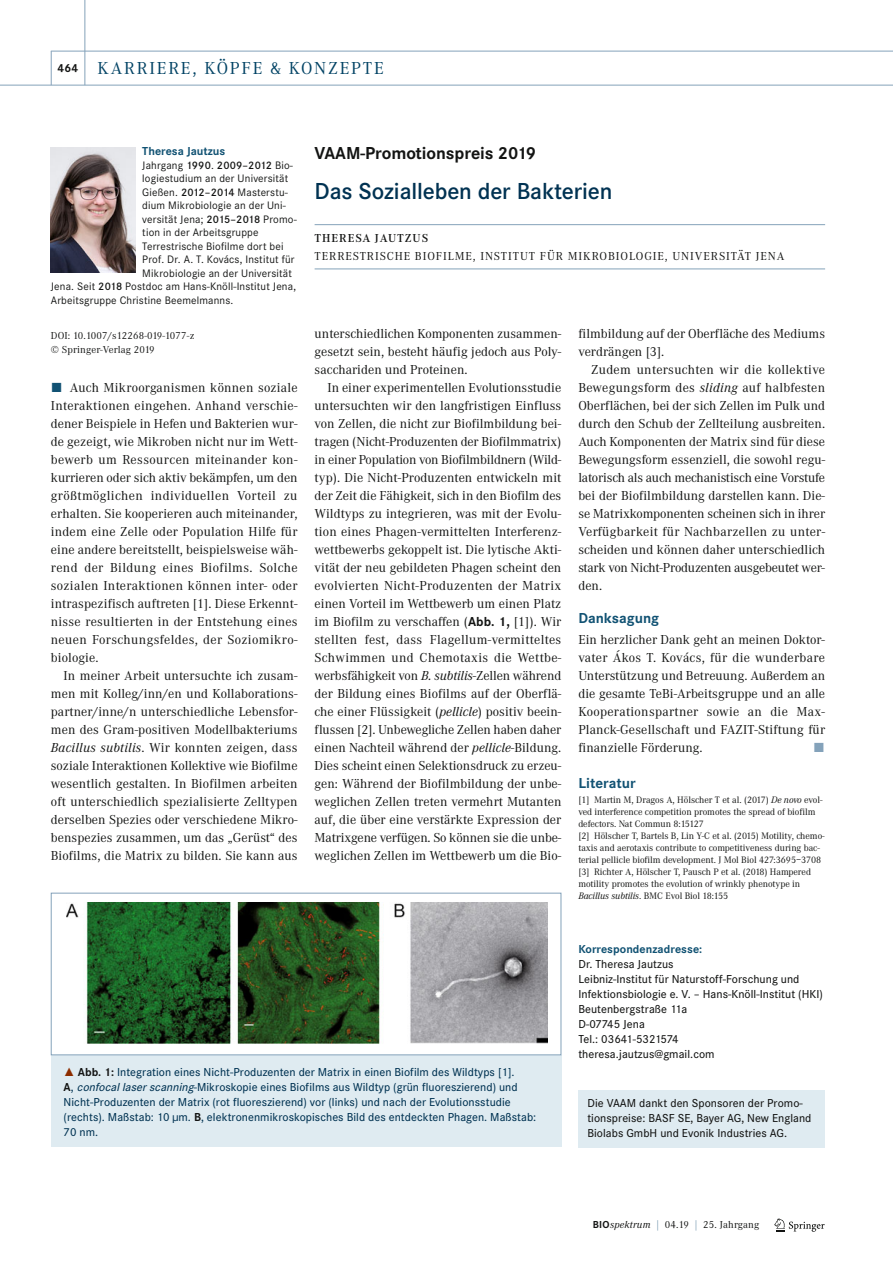
<style>
.page{position:relative;width:893px;height:1263px;background:#fff}
.page>*{position:absolute;margin:0;border:0;box-sizing:border-box;transform-origin:0 0}
.t1{font:600 24px "Corporate S";letter-spacing:-.005em;color:#003252}
.t2{font:18px "Corporate A";letter-spacing:.1em;color:#004264}
.t3{font:700 18px "Corporate S";letter-spacing:-.005em;color:#131413}
.t4{font:700 15px "Corporate S";color:#115273}
.t5{font:13.5px/18px "Corporate A";letter-spacing:.005em;color:#131413;text-align:justify}
.t6{font:13.5px "The Sans Expert";color:#84a2ba}
.t7{font:500 12px/15px "Corporate S";letter-spacing:.005em;color:#003252}
.t8{font:500 12px/15px "Corporate S";letter-spacing:.005em;color:#131413}
.t9{font:12px "Corporate A";letter-spacing:.075em;color:#131413}
.t10{font:700 12px "Corporate S";letter-spacing:.005em;color:#115273}
.t11{font:600 12px "Corporate A";letter-spacing:.075em;color:#131413}
.t12{font:11.25px "Corporate S";letter-spacing:.015em;color:#131413}
.t13{font:10.5px/13.5px "Corporate A";letter-spacing:.015em;color:#131413}
.t14{font:9.75px/12px "Corporate A";letter-spacing:-.005em;color:#131413}
.s1{font-family:"Corporate S";font-weight:700;font-size:12px;color:#131413}
.s2{font-weight:600}
.s3{font-family:"The Sans Expert";color:#115273}
.s4{font-style:italic}
.s5{font-family:"Corporate S";font-weight:700}
.s6{font-weight:700}
.s7{font-family:"The Sans Expert";font-weight:400;color:#8d2d00}
.s8{font-weight:700;color:#131413}
.s9{color:#658ba6}
</style>
<div class="page">
<hr style="left:0;top:85px;width:892px;height:1px;background:#84a2ba">
<hr style="left:51px;top:51px;width:841px;height:1px;background:#84a2ba">
<hr style="left:84px;top:0;width:1px;height:85px;background:#84a2ba">
<hr style="left:51px;top:51px;width:1px;height:34px;background:#84a2ba">
<div style="left:578px;top:1090px;width:246px;height:58px;background:#dfebf1"></div>
<hr style="left:314px;top:224px;width:511px;height:1px;background:#84a2ba">
<hr style="left:314px;top:269px;width:511px;height:1px;background:#84a2ba">
<img style="left:51px;top:147px;width:85px;height:126px">
<svg style="left:774px;top:1218px;width:50px;height:14px"></svg>
<div style="left:51px;top:1055px;width:510px;height:92px;background:#dfebf1"></div>
<img style="left:67px;top:903px;width:480px;height:140px">
<div style="left:51px;top:893px;width:510px;height:162px;border:1px solid #84a2ba"></div>
<h2 class="t2" style="left:57px;top:62px;width:328px"><span class="s1">464</span> KARRIERE, KÖPFE &amp; KONZEPTE</h2>
<p class="t10" style="left:142px;top:147px;width:85px">Theresa Jautzus</p>
<p class="t12" style="left:142px;top:161px;width:152px">Jahrgang <span class="s2">1990</span>. <span class="s2">2009–2012</span> Bio-</p>
<p class="t12" style="left:142px;top:175px;width:147px">logiestudium an der Universität</p>
<p class="t12" style="left:142px;top:188px;width:147px">Gießen. <span class="s2">2012–2014</span> Masterstu-</p>
<p class="t12" style="left:142px;top:202px;width:145px">dium Mikrobiologie an der Uni-</p>
<p class="t12" style="left:142px;top:215px;width:156px">versität Jena; <span class="s2">2015–2018</span> Promo-</p>
<p class="t12" style="left:142px;top:229px;width:118px">tion in der Arbeitsgruppe</p>
<p class="t12" style="left:142px;top:242px;width:143px">Terrestrische Biofilme dort bei</p>
<p class="t12" style="left:142px;top:256px;width:154px">Prof. Dr. A. T. Kovács, Institut für</p>
<p class="t12" style="left:142px;top:269px;width:151px">Mikrobiologie an der Universität</p>
<p class="t12" style="left:51px;top:283px;width:247px">Jena. Seit <span class="s2">2018</span> Postdoc am Hans-Knöll-Institut Jena,</p>
<p class="t12" style="left:51px;top:296px;width:184px">Arbeitsgruppe Christine Beemelmanns.</p>
<p class="t13" style="left:51px;top:330px;width:145px">DOI: 10.1007/s12268-019-1077-z © Springer-Verlag 2019</p>
<p class="t5" style="left:51px;top:380px;width:248px"><span class="s3">ó</span> Auch Mikroorganismen können soziale Interaktionen eingehen. Anhand verschie&shy;dener Beispiele in Hefen und Bakterien wur&shy;de gezeigt, wie Mikroben nicht nur im Wett&shy;bewerb um Ressourcen miteinander kon&shy;kurrieren oder sich aktiv bekämpfen, um den größtmöglichen individuellen Vorteil zu erhalten. Sie kooperieren auch miteinander, indem eine Zelle oder Population Hilfe für eine andere bereitstellt, beispielsweise wäh&shy;rend der Bildung eines Biofilms. Solche sozialen Interaktionen können inter- oder intraspezifisch auftreten [1]. Diese Erkennt&shy;nisse resultierten in der Entstehung eines neuen Forschungsfeldes, der Soziomikro&shy;biologie.</p>
<p class="t5" style="left:51px;top:668px;width:248px;text-indent:13px">In meiner Arbeit untersuchte ich zusam&shy;men mit Kolleg/inn/en und Kollaborations&shy;partner/inne/n unterschiedliche Lebensfor&shy;men des Gram-positiven Modellbakteriums <span class="s4">Bacillus subtilis</span>. Wir konnten zeigen, dass soziale Interaktionen Kollektive wie Biofilme wesentlich gestalten. In Biofilmen arbeiten oft unterschiedlich spezialisierte Zelltypen derselben Spezies oder verschiedene Mikro&shy;benspezies zusammen, um das „Gerüst“ des Biofilms, die Matrix zu bilden. Sie kann aus</p>
<h2 class="t3" style="left:314px;top:147px;width:223px">VAAM-Promotionspreis 2019</h2>
<h1 class="t1" style="left:314px;top:181px;width:299px">Das Sozialleben der Bakterien</h1>
<p class="t11" style="left:314px;top:233px;width:115px">THERESA JAUTZUS</p>
<p class="t9" style="left:314px;top:252px;width:471px">TERRESTRISCHE BIOFILME, INSTITUT FÜR MIKROBIOLOGIE, UNIVERSITÄT JENA</p>
<p class="t5" style="left:314px;top:326px;width:248px">unterschiedlichen Komponenten zusammen&shy;gesetzt sein, besteht häufig jedoch aus Poly&shy;sacchariden und Proteinen.</p>
<p class="t5" style="left:314px;top:380px;width:248px;text-indent:13px">In einer experimentellen Evolutionsstudie untersuchten wir den langfristigen Einfluss von Zellen, die nicht zur Biofilmbildung bei&shy;tragen (Nicht-Produzenten der Biofilmmatrix) in einer Population von Biofilmbildnern (Wild&shy;typ). Die Nicht-Produzenten entwickeln mit der Zeit die Fähigkeit, sich in den Biofilm des Wildtyps zu integrieren, was mit der Evolu&shy;tion eines Phagen-vermittelten Interferenz - wettbewerbs gekoppelt ist. Die lytische Akti&shy;vität der neu gebildeten Phagen scheint den evolvierten Nicht-Produzenten der Matrix einen Vorteil im Wettbewerb um einen Platz im Biofilm zu verschaffen (<span class="s5">Abb. 1</span><span class="s6">,</span> [1]). Wir stellten fest, dass Flagellum-vermitteltes Schwimmen und Chemotaxis die Wettbe&shy;werbsfähigkeit von <span class="s4">B. subtilis</span>-Zellen während der Bildung eines Biofilms auf der Oberflä&shy;che einer Flüssigkeit (<span class="s4">pellicle</span>) positiv beein&shy;flussen [2]. Unbewegliche Zellen haben daher einen Nachteil während der <span class="s4">pellicle</span>-Bildung.<br>Dies scheint einen Selektionsdruck zu erzeu&shy;gen: Während der Biofilmbildung der unbe&shy;weglichen Zellen treten vermehrt Mutanten auf, die über eine verstärkte Expression der Matrixgene verfügen. So können sie die unbe&shy;weglichen Zellen im Wettbewerb um die Bio-</p>
<p class="t5" style="left:578px;top:326px;width:248px">filmbildung auf der Oberfläche des Mediums verdrängen [3].</p>
<p class="t5" style="left:578px;top:362px;width:248px;text-indent:13px">Zudem untersuchten wir die kollektive Bewegungsform des <span class="s4">sliding</span> auf halbfesten Oberflächen, bei der sich Zellen im Pulk und durch den Schub der Zellteilung ausbreiten.<br>Auch Komponenten der Matrix sind für diese Bewegungsform essenziell, die sowohl regu&shy;latorisch als auch mechanistisch eine Vorstufe bei der Biofilmbildung darstellen kann. Die&shy;se Matrixkomponenten scheinen sich in ihrer Verfügbarkeit für Nachbarzellen zu unter&shy;scheiden und können daher unterschiedlich stark von Nicht-Produzenten ausgebeutet wer&shy;den.</p>
<p class="t4" style="left:578px;top:613px;width:82px">Danksagung</p>
<p class="t5" style="left:578px;top:632px;width:248px">Ein herzlicher Dank geht an meinen Doktor&shy;vater Ákos T. Kovács, für die wunderbare Unterstützung und Betreuung. Außerdem an die gesamte TeBi-Arbeitsgruppe und an alle Kooperationspartner sowie an die Max-Planck-Gesellschaft und FAZIT-Stiftung für finanzielle Förderung.</p>
<p class="t6" style="left:813px;top:740px;width:13px">ó</p>
<p class="t4" style="left:578px;top:778px;width:59px">Literatur</p>
<p class="t14" style="left:578px;top:795px;width:248px">[1] Martin M, Dragos A, Hölscher T et al. (2017) <span class="s4">De novo</span> evol&shy;ved interference competition promotes the spread of biofilm defectors. Nat Commun 8:15127<br>[2] Hölscher T, Bartels B, Lin Y-C et al. (2015) Motility, chemo&shy;taxis and aerotaxis contribute to competitiveness during bac&shy;terial pellicle biofilm development. J Mol Biol 427:3695–3708 [3] Richter A, Hölscher T, Pausch P et al. (2018) Hampered motility promotes the evolution of wrinkly phenotype in <span class="s4">Bacillus subtilis</span>. BMC Evol Biol 18:155</p>
<p class="t7" style="left:64px;top:1066px;width:474px"><span class="s7">˚</span> <span class="s8">Abb. 1:</span> Integration eines Nicht-Produzenten der Matrix in einen Biofilm des Wildtyps [1].<br><span class="s8">A</span>, <span class="s4">confocal laser scanning</span>-Mikroskopie eines Biofilms aus Wildtyp (grün fluoreszierend) und Nicht-Produzenten der Matrix (rot fluoreszierend) vor (links) und nach der Evolutionsstudie (rechts). Maßstab: 10 μm. <span class="s8">B</span>, elektronenmikroskopisches Bild des entdeckten Phagen. Maßstab:<br>70 nm.</p>
<p class="t10" style="left:578px;top:945px;width:125px">Korrespondenzadresse:</p>
<p class="t8" style="left:578px;top:957px;width:246px">Dr. Theresa Jautzus<br>Leibniz-Institut für Naturstoff-Forschung und<br>Infektionsbiologie e. V. – Hans-Knöll-Institut (HKI)<br>Beutenbergstraße 11a<br>D-07745 Jena<br>Tel.: 03641-5321574<br>theresa.jautzus@gmail.com</p>
<p class="t8" style="left:587px;top:1097px;width:226px">Die VAAM dankt den Sponsoren der Promo&shy;tionspreise: BASF SE, Bayer AG, New England<br>Biolabs GmbH und Evonik Industries AG.</p>
<p class="t13" style="left:593px;top:1219px;width:168px"><span class="s5">BIO</span><span class="s4">spektrum</span> <span class="s9">|</span> 04.19 <span class="s9">|</span> 25. Jahrgang</p>
</div>
